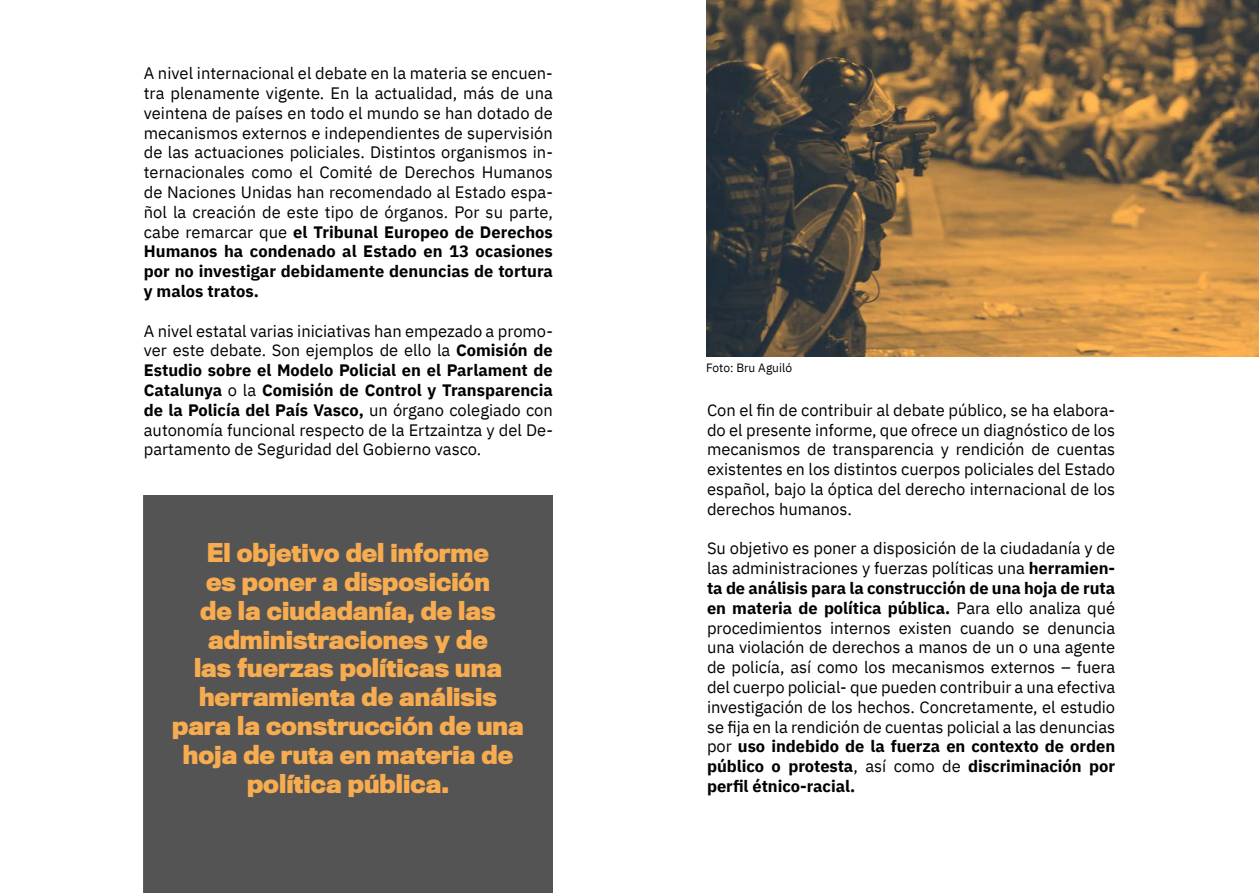
<style>
.page{position:relative;width:1259px;height:893px;background:#fff}
.page>*{position:absolute;margin:0;border:0;box-sizing:border-box;transform-origin:0 0}
.t1{font:700 24px/28.8px "Titling Gothic FB Narrow";color:#f8ac50;text-align:center}
.t2{font:16.5px/19.8px "IBM Plex Sans";letter-spacing:-.005em;color:#000;text-align:justify}
.t3{font:12px "IBM Plex Sans";color:#000}
.s1{font-weight:700}
</style>
<div class="page">
<div style="left:143px;top:495px;width:410px;height:398px;background:#555454"></div>
<img style="left:706px;top:0;width:553px;height:356px">
<p class="t2" style="left:144px;top:62px;width:410px">A nivel internacional el debate en la materia se encuen&shy;tra plenamente vigente. En la actualidad, más de una veintena de países en todo el mundo se han dotado de mecanismos externos e independientes de supervisión de las actuaciones policiales. Distintos organismos in&shy;ternacionales como el Comité de Derechos Humanos de Naciones Unidas han recomendado al Estado espa&shy;ñol la creación de este tipo de órganos. Por su parte, cabe remarcar que <span class="s1">el Tribunal Europeo de Derechos Humanos ha condenado al Estado en 13 ocasiones por no investigar debidamente denuncias de tortura y malos tratos.</span></p>
<p class="t2" style="left:144px;top:319px;width:410px">A nivel estatal varias iniciativas han empezado a promo&shy;ver este debate. Son ejemplos de ello la <span class="s1">Comisión de Estudio sobre el Modelo Policial en el Parlament de Catalunya</span> o la <span class="s1">Comisión de Control y Transparencia de la Policía del País Vasco,</span> un órgano colegiado con autonomía funcional respecto de la Ertzaintza y del De&shy;partamento de Seguridad del Gobierno vasco.</p>
<h1 class="t1" style="left:172px;top:539px;width:353px">El objetivo del informe<br>es poner a disposición<br>de la ciudadanía, de las administraciones y de<br>las fuerzas políticas una herramienta de análisis para la construcción de una hoja de ruta en materia de política pública.</h1>
<p class="t3" style="left:706px;top:358px;width:88px">Foto: Bru Aguiló</p>
<p class="t2" style="left:707px;top:399px;width:410px">Con el fin de contribuir al debate público, se ha elabora&shy;do el presente informe, que ofrece un diagnóstico de los mecanismos de transparencia y rendición de cuentas existentes en los distintos cuerpos policiales del Estado español, bajo la óptica del derecho internacional de los derechos humanos.</p>
<p class="t2" style="left:707px;top:537px;width:410px">Su objetivo es poner a disposición de la ciudadanía y de las administraciones y fuerzas políticas una <span class="s1">herramien&shy;ta de análisis para la construcción de una hoja de ruta en materia de política pública.</span> Para ello analiza qué procedimientos internos existen cuando se denuncia una violación de derechos a manos de un o una agente de policía, así como los mecanismos externos – fuera del cuerpo policial- que pueden contribuir a una efectiva investigación de los hechos. Concretamente, el estudio se fija en la rendición de cuentas policial a las denuncias por <span class="s1">uso indebido de la fuerza en contexto de orden público o protesta</span>, así como de <span class="s1">discriminación por perfil étnico-racial.</span></p>
</div>
